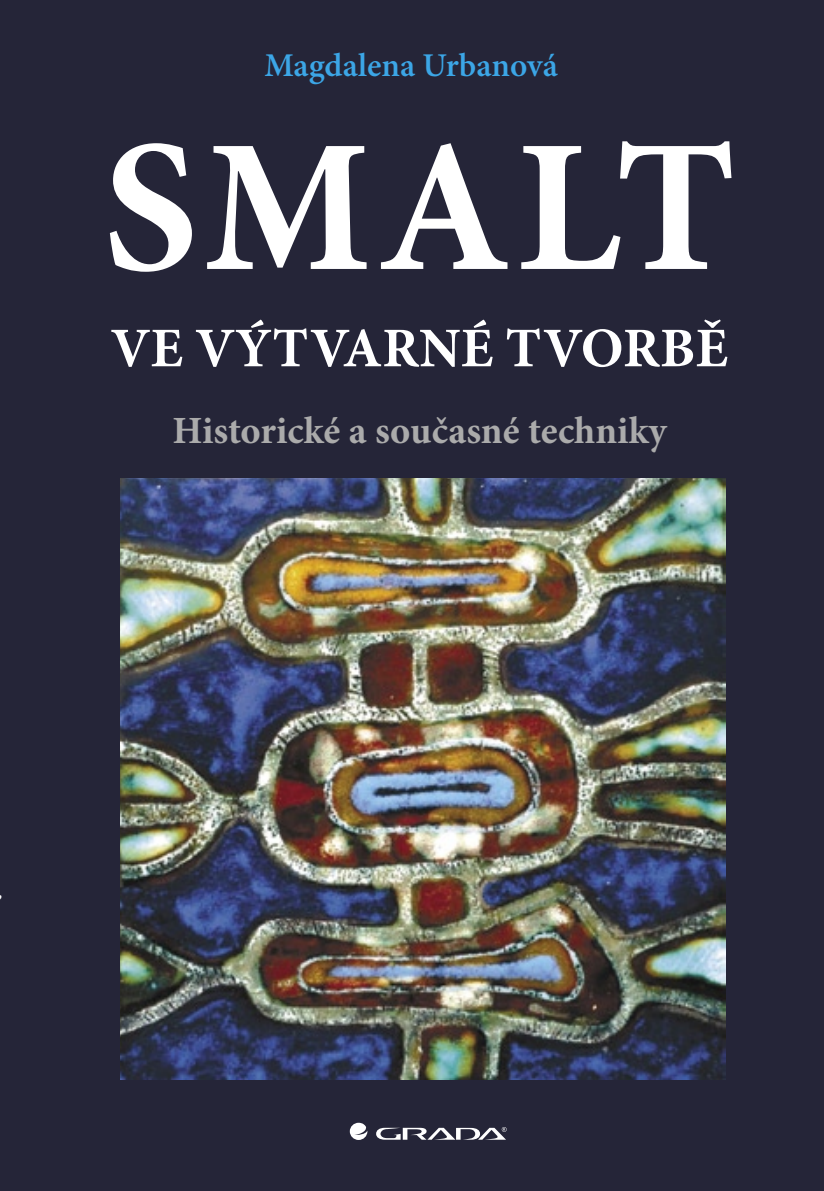
<style>
.page{position:relative;width:824px;height:1191px;background:#fff}
.page>*{position:absolute;margin:0;border:0;box-sizing:border-box;transform-origin:0 0}
.t1{font:700 189px "Minion Pro";letter-spacing:.03em;color:#fff}
.t2{font:700 56px "Minion Pro";color:#fff}
.t3{font:700 38.5px "Minion Pro";color:#ababab}
.t4{font:600 33.25px "Minion Pro";color:#3ca6e6}
</style>
<div class="page">
<div style="left:0;top:0;width:823px;height:1191px;background:#252538"></div>
<img style="left:120px;top:478px;width:605px;height:601px">
<svg style="left:349px;top:1122px;width:18px;height:18px"></svg>
<svg style="left:376px;top:1127px;width:130px;height:12px"></svg>
<p class="t4" style="left:264px;top:46px;width:295px">Magdalena Urbanová</p>
<h1 class="t1" style="left:103px;top:96px;width:634px">SMALT</h1>
<h2 class="t2" style="left:110px;top:315px;width:618px">VE VÝTVARNÉ TVORBĚ</h2>
<p class="t3" style="left:172px;top:407px;width:495px">Historické a současné techniky</p>
</div>
